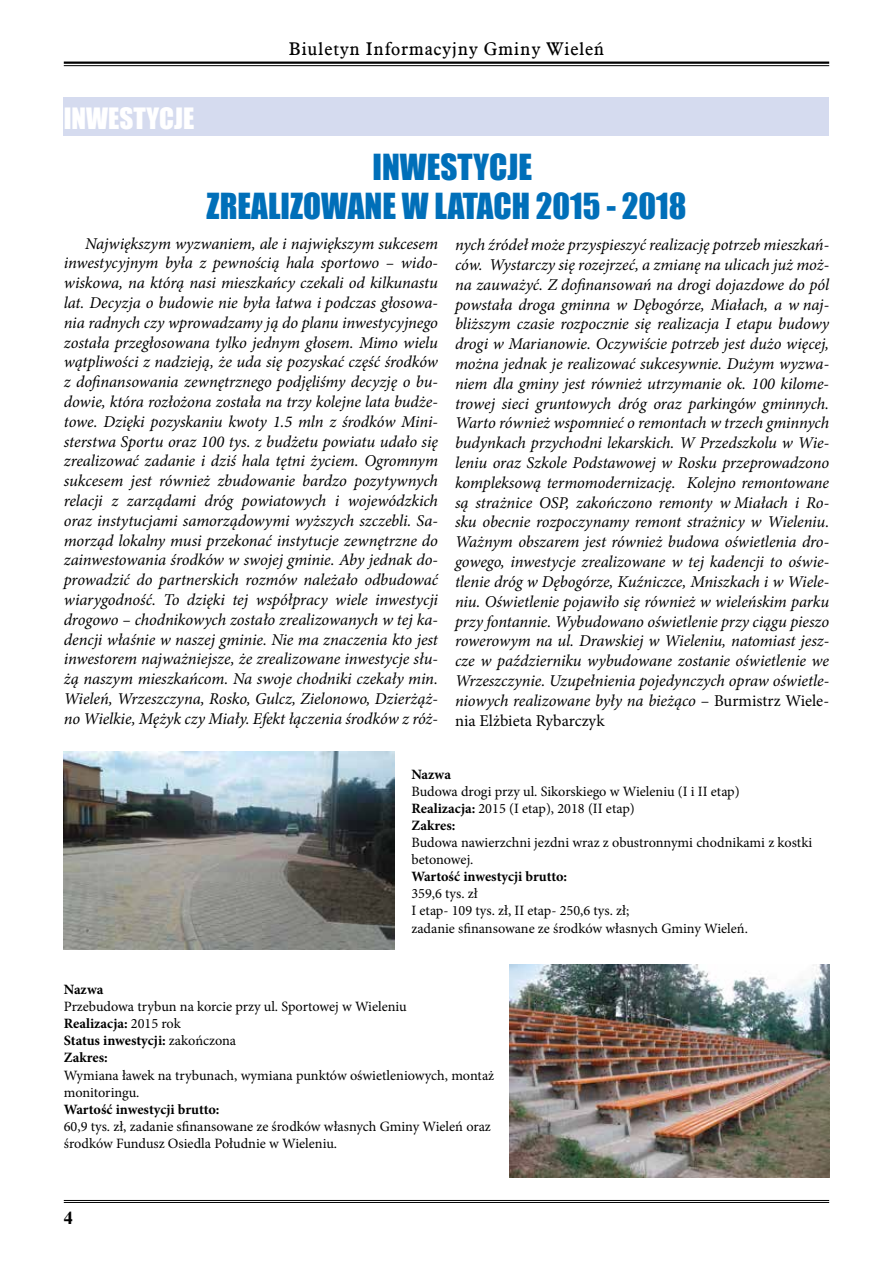
<style>
.page{position:relative;width:893px;height:1263px;background:#fff}
.page>*{position:absolute;margin:0;border:0;box-sizing:border-box;transform-origin:0 0}
.t1{font:33px/39.6px "Impact";color:#006fb9;text-align:center}
.t2{font:27px "Impact";color:#fff}
.t3{font:18px "Aldine 721 EU";letter-spacing:.04em;color:#000}
.t4{font:700 18px "Dutch 801 EU";color:#000}
.t5{font:italic 16.5px/19.8px "Minion Pro";letter-spacing:-.005em;color:#000;text-align:justify}
.t6{font:14.25px/17.1px "Minion Pro";color:#000}
.t7{font:700 14.25px "Minion Pro";letter-spacing:-.005em;color:#000}
.s1{font-style:normal}
.s2{font-weight:700}
</style>
<div class="page">
<hr style="left:64px;top:62px;width:765px;height:2px;background:#000">
<hr style="left:64px;top:65px;width:765px;height:1px;background:#000">
<hr style="left:64px;top:1200px;width:765px;height:1px;background:#000">
<hr style="left:64px;top:1202px;width:765px;height:1px;background:#000">
<div style="left:64px;top:98px;width:765px;height:38px;background:#d5dbef"></div>
<img style="left:64px;top:751px;width:331px;height:199px">
<img style="left:509px;top:964px;width:320px;height:214px">
<p class="t3" style="left:289px;top:38px;width:317px">Biuletyn Informacyjny Gminy Wieleń</p>
<h2 class="t2" style="left:64px;top:97px;width:132px">INWESTYCJE</h2>
<h1 class="t1" style="left:207px;top:146px;width:481px">INWESTYCJE<br>ZREALIZOWANE W LATACH 2015 - 2018</h1>
<p class="t5" style="left:64px;top:233px;width:376px;text-indent:21px">Największym wyzwaniem, ale i największym sukcesem inwestycyjnym była z pewnością hala sportowo – wido&shy;wiskowa, na którą nasi mieszkańcy czekali od kilkunastu lat. Decyzja o budowie nie była łatwa i podczas głosowa&shy;nia radnych czy wprowadzamy ją do planu inwestycyjnego została przegłosowana tylko jednym głosem. Mimo wielu wątpliwości z nadzieją, że uda się pozyskać część środków z dofinansowania zewnętrznego podjęliśmy decyzję o bu&shy;dowie, która rozłożona została na trzy kolejne lata budże&shy;towe. Dzięki pozyskaniu kwoty 1.5 mln z środków Mini&shy;sterstwa Sportu oraz 100 tys. z budżetu powiatu udało się zrealizować zadanie i dziś hala tętni życiem. Ogromnym sukcesem jest również zbudowanie bardzo pozytywnych relacji z zarządami dróg powiatowych i wojewódzkich oraz instytucjami samorządowymi wyższych szczebli. Sa&shy;morząd lokalny musi przekonać instytucje zewnętrzne do zainwestowania środków w swojej gminie. Aby jednak do&shy;prowadzić do partnerskich rozmów należało odbudować wiarygodność. To dzięki tej współpracy wiele inwestycji drogowo – chodnikowych zostało zrealizowanych w tej ka&shy;dencji właśnie w naszej gminie. Nie ma znaczenia kto jest inwestorem najważniejsze, że zrealizowane inwestycje słu&shy;żą naszym mieszkańcom. Na swoje chodniki czekały min.<br>Wieleń, Wrzeszczyna, Rosko, Gulcz, Zielonowo, Dzierżąż&shy;no Wielkie, Mężyk czy Miały. Efekt łączenia środków z róż-</p>
<p class="t5" style="left:455px;top:235px;width:376px">nych źródeł może przyspieszyć realizację potrzeb mieszkań&shy;ców. Wystarczy się rozejrzeć, a zmianę na ulicach już moż&shy;na zauważyć. Z dofinansowań na drogi dojazdowe do pól powstała droga gminna w Dębogórze, Miałach, a w naj&shy;bliższym czasie rozpocznie się realizacja I etapu budowy drogi w Marianowie. Oczywiście potrzeb jest dużo więcej, można jednak je realizować sukcesywnie. Dużym wyzwa&shy;niem dla gminy jest również utrzymanie ok. 100 kilome&shy;trowej sieci gruntowych dróg oraz parkingów gminnych.<br>Warto również wspomnieć o remontach w trzech gminnych budynkach przychodni lekarskich. W Przedszkolu w Wie&shy;leniu oraz Szkole Podstawowej w Rosku przeprowadzono kompleksową termomodernizację. Kolejno remontowane są strażnice OSP, zakończono remonty w Miałach i Ro&shy;sku obecnie rozpoczynamy remont strażnicy w Wieleniu.<br>Ważnym obszarem jest również budowa oświetlenia dro&shy;gowego, inwestycje zrealizowane w tej kadencji to oświe&shy;tlenie dróg w Dębogórze, Kuźniczce, Mniszkach i w Wiele&shy;niu. Oświetlenie pojawiło się również w wieleńskim parku przy fontannie. Wybudowano oświetlenie przy ciągu pieszo rowerowym na ul. Drawskiej w Wieleniu, natomiast jesz&shy;cze w październiku wybudowane zostanie oświetlenie we Wrzeszczynie. Uzupełnienia pojedynczych opraw oświetle&shy;niowych realizowane były na bieżąco <span class="s1">– Burmistrz Wiele&shy;nia Elżbieta Rybarczyk</span></p>
<p class="t7" style="left:411px;top:764px;width:41px">Nazwa</p>
<p class="t6" style="left:411px;top:783px;width:330px">Budowa drogi przy ul. Sikorskiego w Wieleniu (I i II etap)<br><span class="s2">Realizacja:</span> 2015 (I etap), 2018 (II etap)<br><span class="s2">Zakres:</span></p>
<p class="t6" style="left:411px;top:834px;width:402px">Budowa nawierzchni jezdni wraz z obustronnymi chodnikami z kostki betonowej.</p>
<p class="t7" style="left:411px;top:867px;width:157px">Wartość inwestycji brutto:</p>
<p class="t6" style="left:411px;top:885px;width:338px">359,6 tys. zł<br>I etap- 109 tys. zł, II etap- 250,6 tys. zł;<br>zadanie sfinansowane ze środków własnych Gminy Wieleń.</p>
<p class="t7" style="left:64px;top:979px;width:41px">Nazwa</p>
<p class="t6" style="left:64px;top:998px;width:344px">Przebudowa trybun na korcie przy ul. Sportowej w Wieleniu<br><span class="s2">Realizacja:</span> 2015 rok<br><span class="s2">Status inwestycji:</span> zakończona<br><span class="s2">Zakres:</span></p>
<p class="t6" style="left:64px;top:1066px;width:432px">Wymiana ławek na trybunach, wymiana punktów oświetleniowych, montaż monitoringu.</p>
<p class="t7" style="left:64px;top:1099px;width:157px">Wartość inwestycji brutto:</p>
<p class="t6" style="left:64px;top:1118px;width:429px">60,9 tys. zł, zadanie sfinansowane ze środków własnych Gminy Wieleń oraz środków Fundusz Osiedla Południe w Wieleniu.</p>
<p class="t4" style="left:64px;top:1207px;width:10px">4</p>
</div>
